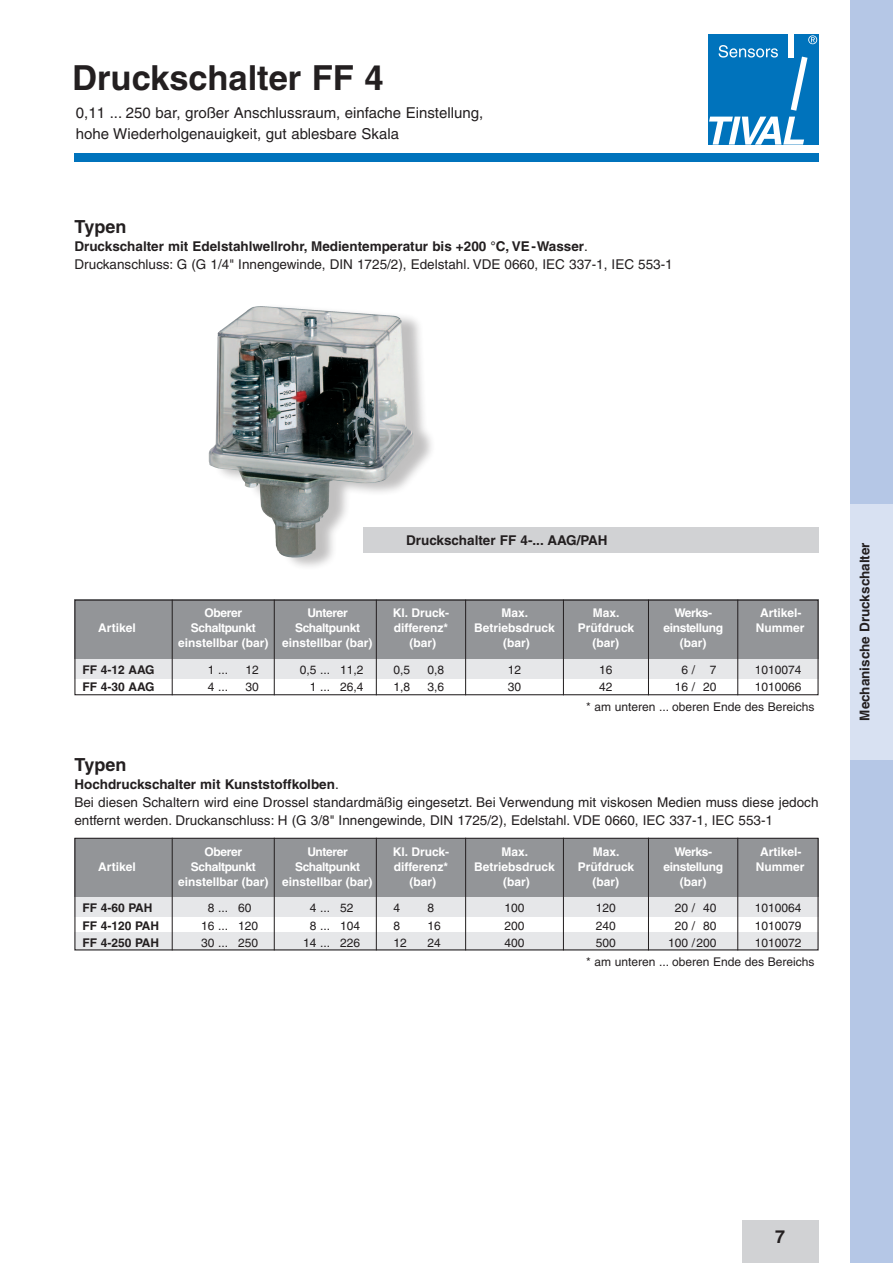
<style>
.page{position:relative;width:893px;height:1263px;background:#fff}
.page>*{position:absolute;margin:0;border:0;box-sizing:border-box;transform-origin:0 0}
.t1{font:700 34.5px "Helvetica";color:#231f20}
.t2{font:700 18px "Helvetica";color:#231f20}
.t3{font:15px/21px "Helvetica";color:#231f20}
.t4{font:13.5px/18px "Helvetica";color:#231f20}
.t5{font:700 13.5px "Helvetica";color:#231f20}
.t6{font:700 12px "Helvetica";color:#fff}
.t7{font:12px/19.6px "Helvetica";color:#231f20}
.t8{font:700 12px "Helvetica";letter-spacing:-.03em;color:#fff}
.t9{font:700 12px "Helvetica";color:#231f20}
.s1{font-weight:700}
</style>
<div class="page">
<div style="left:708px;top:34px;width:111px;height:110px;background:#0073bc"></div>
<div style="left:788px;top:34px;width:6px;height:23px;background:#fff"></div>
<svg style="left:791px;top:57px;width:16px;height:54px"></svg>
<svg style="left:719px;top:45px;width:59px;height:13px"></svg>
<svg style="left:709px;top:117px;width:95px;height:28px"></svg>
<svg style="left:808px;top:35px;width:9px;height:9px"></svg>
<div style="left:74px;top:153px;width:745px;height:9px;background:#0073bc"></div>
<div style="left:850px;top:0;width:43px;height:504px;background:#b5c7e6"></div>
<div style="left:850px;top:759px;width:43px;height:504px;background:#b5c7e6"></div>
<div style="left:850px;top:504px;width:43px;height:255px;background:#d8e1f2"></div>
<div style="left:742px;top:1220px;width:77px;height:43px;background:#d1d2d4"></div>
<div style="left:74px;top:838px;width:745px;height:59px;background:#939598"></div>
<div style="left:74px;top:897px;width:745px;height:19px;background:#e6e7e9"></div>
<div style="left:74px;top:932px;width:745px;height:18px;background:#e6e7e9"></div>
<div style="left:74px;top:838px;width:745px;height:112px;border:1px solid #231f20"></div>
<hr style="left:172px;top:838px;width:1px;height:112px;background:#231f20">
<hr style="left:376px;top:838px;width:1px;height:112px;background:#231f20">
<hr style="left:465px;top:838px;width:1px;height:112px;background:#231f20">
<hr style="left:563px;top:838px;width:1px;height:112px;background:#231f20">
<hr style="left:648px;top:838px;width:1px;height:112px;background:#231f20">
<hr style="left:737px;top:838px;width:1px;height:112px;background:#231f20">
<hr style="left:274px;top:838px;width:1px;height:112px;background:#231f20">
<div style="left:74px;top:600px;width:745px;height:59px;background:#939598"></div>
<div style="left:74px;top:659px;width:745px;height:19px;background:#e6e7e9"></div>
<div style="left:74px;top:600px;width:745px;height:95px;border:1px solid #231f20"></div>
<hr style="left:172px;top:600px;width:1px;height:95px;background:#231f20">
<hr style="left:376px;top:600px;width:1px;height:95px;background:#231f20">
<hr style="left:465px;top:600px;width:1px;height:95px;background:#231f20">
<hr style="left:563px;top:600px;width:1px;height:95px;background:#231f20">
<hr style="left:648px;top:600px;width:1px;height:95px;background:#231f20">
<hr style="left:737px;top:600px;width:1px;height:95px;background:#231f20">
<hr style="left:274px;top:600px;width:1px;height:95px;background:#231f20">
<div style="left:214px;top:302px;width:222px;height:268px;background:#231f20;opacity:.28"></div>
<img style="left:209px;top:306px;width:51px;height:147px">
<div style="left:364px;top:527px;width:455px;height:26px;background:#d1d2d4"></div>
<h1 class="t1" style="left:72px;top:57px;width:313px">Druckschalter FF 4</h1>
<p class="t3" style="left:76px;top:102px;width:409px">0,11 ... 250 bar, großer Anschlussraum, einfache Einstellung, hohe Wiederholgenauigkeit, gut ablesbare Skala</p>
<h2 class="t2" style="left:74px;top:216px;width:53px">Typen</h2>
<p class="t4" style="left:74px;top:237px;width:600px"><span class="s1">Druckschalter mit Edelstahlwellrohr, Medientemperatur bis +200 °C, VE-Wasser</span>.<br>Druckanschluss: G (G 1/4" Innengewinde, DIN 1725/2), Edelstahl. VDE 0660, IEC 337-1, IEC 553-1</p>
<p class="t5" style="left:406px;top:532px;width:203px">Druckschalter FF 4-... AAG/PAH</p>
<p class="t6" style="left:205px;top:606px;width:39px">Oberer</p>
<p class="t8" style="left:307px;top:606px;width:42px">Unterer</p>
<p class="t6" style="left:393px;top:606px;width:58px">Kl. Druck-</p>
<p class="t6" style="left:501px;top:606px;width:28px">Max.</p>
<p class="t6" style="left:593px;top:606px;width:28px">Max.</p>
<p class="t6" style="left:674px;top:606px;width:39px">Werks-</p>
<p class="t6" style="left:760px;top:606px;width:43px">Artikel-</p>
<p class="t6" style="left:98px;top:621px;width:39px">Artikel</p>
<p class="t8" style="left:191px;top:621px;width:66px">Schaltpunkt</p>
<p class="t8" style="left:295px;top:621px;width:66px">Schaltpunkt</p>
<p class="t6" style="left:394px;top:621px;width:56px">differenz*</p>
<p class="t6" style="left:474px;top:621px;width:82px">Betriebsdruck</p>
<p class="t6" style="left:578px;top:621px;width:58px">Prüfdruck</p>
<p class="t8" style="left:663px;top:621px;width:61px">einstellung</p>
<p class="t6" style="left:756px;top:621px;width:50px">Nummer</p>
<p class="t6" style="left:178px;top:636px;width:196px">einstellbar (bar) einstellbar (bar)</p>
<p class="t6" style="left:409px;top:636px;width:28px">(bar)</p>
<p class="t6" style="left:503px;top:636px;width:28px">(bar)</p>
<p class="t6" style="left:593px;top:636px;width:28px">(bar)</p>
<p class="t6" style="left:680px;top:636px;width:28px">(bar)</p>
<p class="t9" style="left:82px;top:662px;width:74px">FF 4-12 AAG</p>
<p class="t7" style="left:208px;top:660px;width:22px">1 ...</p>
<p class="t7" style="left:245px;top:660px;width:15px">12</p>
<p class="t7" style="left:300px;top:660px;width:65px">0,5 ... 11,2</p>
<p class="t7" style="left:393px;top:660px;width:18px">0,5</p>
<p class="t7" style="left:427px;top:660px;width:18px">0,8</p>
<p class="t7" style="left:508px;top:660px;width:15px">12</p>
<p class="t7" style="left:599px;top:660px;width:15px">16</p>
<p class="t7" style="left:682px;top:660px;width:36px">6 / 7</p>
<p class="t7" style="left:755px;top:660px;width:48px">1010074</p>
<p class="t9" style="left:82px;top:680px;width:74px">FF 4-30 AAG</p>
<p class="t7" style="left:208px;top:677px;width:22px">4 ...</p>
<p class="t7" style="left:245px;top:677px;width:15px">30</p>
<p class="t7" style="left:310px;top:677px;width:55px">1 ... 26,4</p>
<p class="t7" style="left:393px;top:677px;width:18px">1,8</p>
<p class="t7" style="left:427px;top:677px;width:18px">3,6</p>
<p class="t7" style="left:508px;top:677px;width:15px">30</p>
<p class="t7" style="left:599px;top:677px;width:15px">42</p>
<p class="t7" style="left:675px;top:677px;width:43px">16 / 20</p>
<p class="t7" style="left:586px;top:677px;width:230px;text-indent:169px">1010066<br>* am unteren ... oberen Ende des Bereichs</p>
<h2 class="t2" style="left:74px;top:753px;width:53px">Typen</h2>
<p class="t4" style="left:74px;top:775px;width:746px"><span class="s1">Hochdruckschalter mit Kunststoffkolben</span>.<br>Bei diesen Schaltern wird eine Drossel standardmäßig eingesetzt. Bei Verwendung mit viskosen Medien muss diese jedoch entfernt werden. Druckanschluss: H (G 3/8" Innengewinde, DIN 1725/2), Edelstahl. VDE 0660, IEC 337-1, IEC 553-1</p>
<p class="t6" style="left:205px;top:844px;width:39px">Oberer</p>
<p class="t8" style="left:307px;top:844px;width:42px">Unterer</p>
<p class="t6" style="left:393px;top:844px;width:58px">Kl. Druck-</p>
<p class="t6" style="left:501px;top:844px;width:28px">Max.</p>
<p class="t6" style="left:593px;top:844px;width:28px">Max.</p>
<p class="t6" style="left:674px;top:844px;width:39px">Werks-</p>
<p class="t6" style="left:760px;top:844px;width:43px">Artikel-</p>
<p class="t6" style="left:98px;top:859px;width:39px">Artikel</p>
<p class="t8" style="left:191px;top:859px;width:66px">Schaltpunkt</p>
<p class="t8" style="left:295px;top:859px;width:66px">Schaltpunkt</p>
<p class="t6" style="left:394px;top:859px;width:56px">differenz*</p>
<p class="t6" style="left:474px;top:859px;width:82px">Betriebsdruck</p>
<p class="t6" style="left:578px;top:859px;width:58px">Prüfdruck</p>
<p class="t8" style="left:663px;top:859px;width:61px">einstellung</p>
<p class="t6" style="left:756px;top:859px;width:50px">Nummer</p>
<p class="t6" style="left:178px;top:874px;width:196px">einstellbar (bar) einstellbar (bar)</p>
<p class="t6" style="left:409px;top:874px;width:28px">(bar)</p>
<p class="t6" style="left:503px;top:874px;width:28px">(bar)</p>
<p class="t6" style="left:593px;top:874px;width:28px">(bar)</p>
<p class="t6" style="left:680px;top:874px;width:28px">(bar)</p>
<p class="t9" style="left:82px;top:901px;width:72px">FF 4-60 PAH</p>
<p class="t7" style="left:208px;top:898px;width:45px">8 ... 60</p>
<p class="t7" style="left:310px;top:898px;width:45px">4 ... 52</p>
<p class="t7" style="left:393px;top:898px;width:8px">4</p>
<p class="t7" style="left:427px;top:898px;width:8px">8</p>
<p class="t7" style="left:504px;top:898px;width:22px">100</p>
<p class="t7" style="left:596px;top:898px;width:22px">120</p>
<p class="t7" style="left:675px;top:898px;width:43px">20 / 40</p>
<p class="t7" style="left:755px;top:898px;width:48px">1010064</p>
<p class="t9" style="left:82px;top:918px;width:78px">FF 4-120 PAH</p>
<p class="t7" style="left:201px;top:915px;width:58px">16 ... 120</p>
<p class="t7" style="left:310px;top:915px;width:52px">8 ... 104</p>
<p class="t7" style="left:393px;top:915px;width:8px">8</p>
<p class="t7" style="left:427px;top:915px;width:15px">16</p>
<p class="t7" style="left:505px;top:915px;width:22px">200</p>
<p class="t7" style="left:596px;top:915px;width:22px">240</p>
<p class="t7" style="left:675px;top:915px;width:43px">20 / 80</p>
<p class="t7" style="left:755px;top:915px;width:48px">1010079</p>
<p class="t9" style="left:82px;top:935px;width:78px">FF 4-250 PAH</p>
<p class="t7" style="left:201px;top:933px;width:58px">30 ... 250</p>
<p class="t7" style="left:303px;top:933px;width:58px">14 ... 226</p>
<p class="t7" style="left:393px;top:933px;width:15px">12</p>
<p class="t7" style="left:427px;top:933px;width:15px">24</p>
<p class="t7" style="left:505px;top:933px;width:22px">400</p>
<p class="t7" style="left:596px;top:933px;width:22px">500</p>
<p class="t7" style="left:668px;top:933px;width:50px">100 /200</p>
<p class="t7" style="left:755px;top:933px;width:48px">1010072</p>
<p class="t7" style="left:586px;top:952px;width:230px">* am unteren ... oberen Ende des Bereichs</p>
<p class="t5" style="left:856px;top:721px;width:180px;rotate:-90deg">Mechanische Druckschalter</p>
<h2 class="t2" style="left:775px;top:1225px;width:12px">7</h2>
</div>
